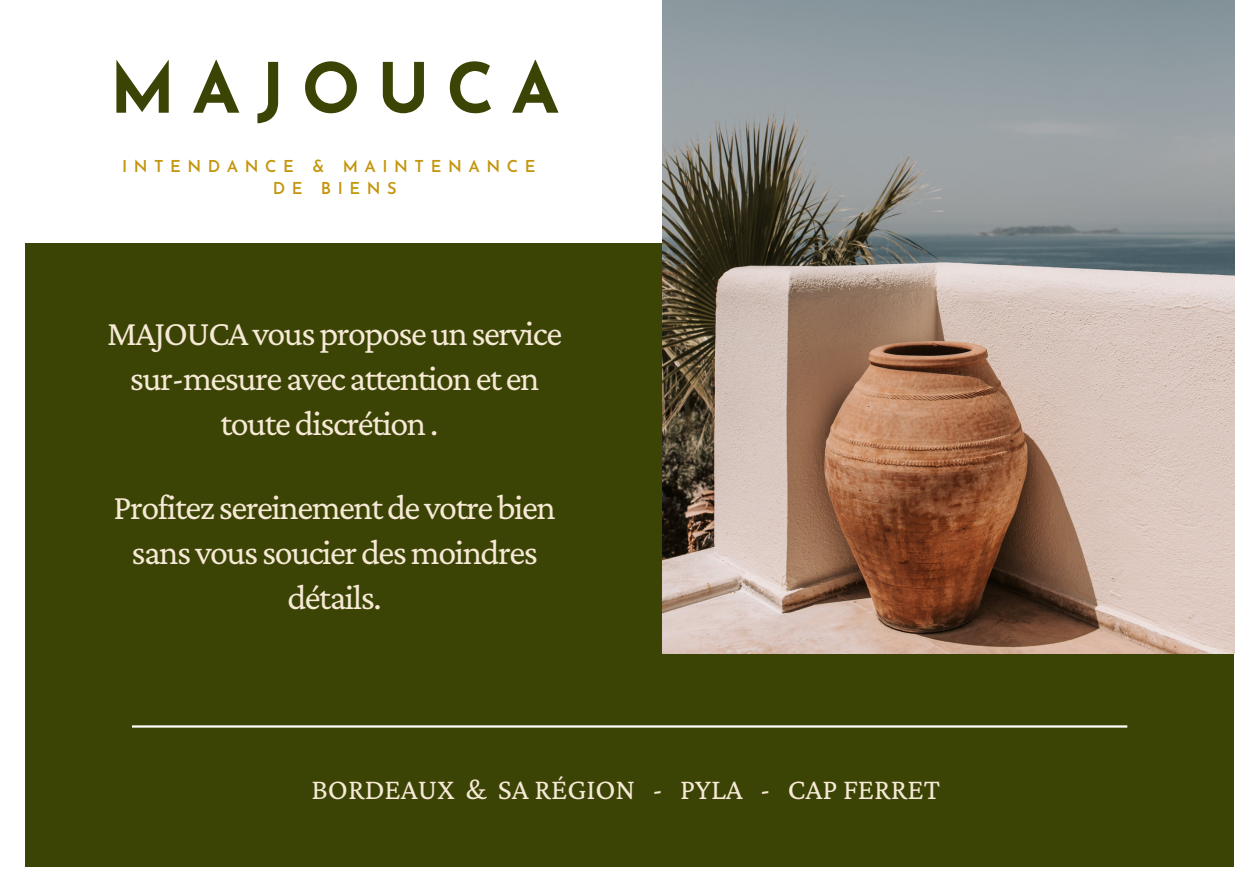
<style>
.page{position:relative;width:1258px;height:894px;background:#fff}
.page>*{position:absolute;margin:0;border:0;box-sizing:border-box;transform-origin:0 0}
.t1{font:700 69px "Josefin Sans";letter-spacing:.245em;color:#3c4405}
.t2{font:36px/45px "Crimson Pro";letter-spacing:-.04em;color:#f6e9d6;text-align:center}
.t3{font:30px "Crimson Pro";color:#f6e9d6}
.t4{font:600 16.5px "Josefin Sans";letter-spacing:.4em;color:#c4960d}
</style>
<div class="page">
<div style="left:25px;top:244px;width:1209px;height:622px;background:#3c4405"></div>
<hr style="left:132px;top:725px;width:995px;height:2px;background:#fff">
<img style="left:663px;top:0;width:571px;height:653px">
<p class="t1" style="left:110px;top:61px;width:451px">MAJOUCA</p>
<p class="t4" style="left:122px;top:159px;width:415px">INTENDANCE &amp; MAINTENANCE</p>
<p class="t4" style="left:273px;top:181px;width:125px">DE BIENS</p>
<p class="t2" style="left:107px;top:310px;width:456px">MAJOUCAvousproposeunservice sur-mesureavecattentioneten toutediscrétion.</p>
<p class="t2" style="left:114px;top:484px;width:444px">Profitez sereinementdevotrebien sansvoussoucierdesmoindres détails.</p>
<p class="t3" style="left:312px;top:771px;width:630px">BORDEAUX &amp; SA RÉGION - PYLA - CAP FERRET</p>
</div>
